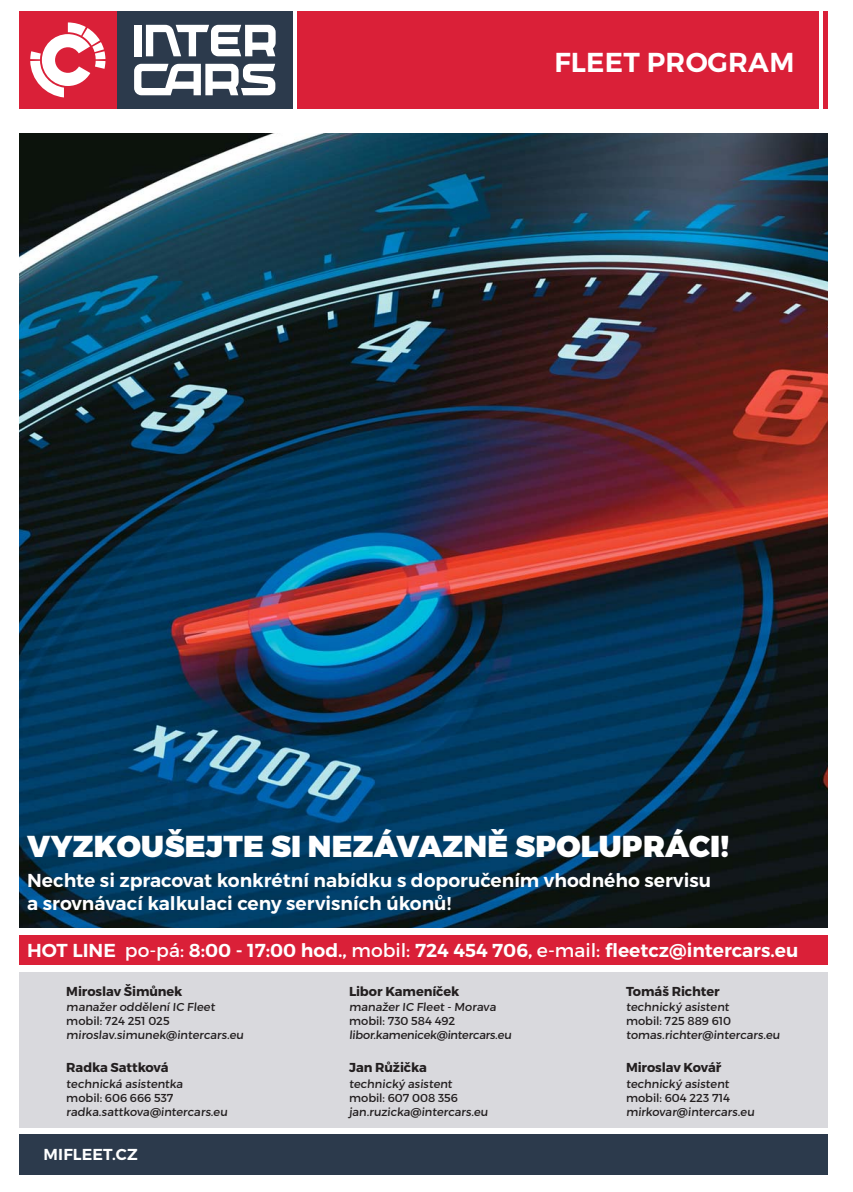
<style>
.page{position:relative;width:853px;height:1192px;background:#fff}
.page>*{position:absolute;margin:0;border:0;box-sizing:border-box;transform-origin:0 0}
.t1{font:900 30.3px "Montserrat";letter-spacing:.01em;color:#fff}
.t2{font:600 27.3px "Montserrat";letter-spacing:.01em;color:#fff}
.t3{font:600 18.75px/22.5px "Montserrat";color:#fff}
.t4{font:600 15.9px "Montserrat";letter-spacing:.01em;color:#fff}
.t5{font:700 12.9px "Montserrat";letter-spacing:-.01em;color:#231f20}
.t6{font:11.55px/13.8px "Montserrat";letter-spacing:-.005em;color:#231f20}
.s1{font-weight:400}
</style>
<div class="page">
<div style="left:19px;top:970px;width:808px;height:158px;background:#d9d9dd"></div>
<div style="left:19px;top:1134px;width:808px;height:40px;background:#2c3a4c"></div>
<div style="left:19px;top:11px;width:808px;height:98px;background:#da2038"></div>
<svg style="left:819px;top:11px;width:3px;height:98px"></svg>
<img style="left:19px;top:134px;width:808px;height:793px">
<div style="left:19px;top:932px;width:808px;height:32px;background:#da2038"></div>
<div style="left:8px;top:967px;width:830px;height:5px;background:#fff"></div>
<div style="left:8px;top:930px;width:830px;height:5px;background:#fff"></div>
<svg style="left:292px;top:11px;width:4px;height:98px"></svg>
<div style="left:117px;top:11px;width:175px;height:98px;background:#2c3a4c"></div>
<div style="left:134px;top:25px;width:7px;height:31px;background:#fff"></div>
<svg style="left:134px;top:64px;width:141px;height:31px"></svg>
<svg style="left:146px;top:25px;width:129px;height:31px"></svg>
<svg style="left:30px;top:22px;width:75px;height:75px"></svg>
<h2 class="t2" style="left:554px;top:52px;width:241px">FLEET PROGRAM</h2>
<h1 class="t1" style="left:27px;top:834px;width:703px">VYZKOUŠEJTE SI NEZÁVAZNĚ SPOLUPRÁCI!</h1>
<h3 class="t3" style="left:27px;top:871px;width:685px">Nechte si zpracovat konkrétní nabídku s doporučením vhodného servisu a srovnávací kalkulaci ceny servisních úkonů!</h3>
<h3 class="t3" style="left:27px;top:941px;width:772px">HOT LINE <span class="s1">po-pá:</span> 8:00 - 17:00 hod., <span class="s1">mobil:</span> 724 454 706, <span class="s1">e-mail:</span> fleetcz@intercars.eu</h3>
<p class="t5" style="left:66px;top:986px;width:117px">Miroslav Šimůnek</p>
<p class="t6" style="left:66px;top:1002px;width:180px">manažer oddělení IC Fleet mobil: 724 251 025 miroslav.simunek@intercars.eu</p>
<p class="t5" style="left:349px;top:1063px;width:79px">Jan Růžička</p>
<p class="t6" style="left:349px;top:1078px;width:141px">technický asistent mobil: 607 008 356 jan.ruzicka@intercars.eu</p>
<p class="t5" style="left:349px;top:986px;width:112px">Libor Kameníček</p>
<p class="t6" style="left:349px;top:1002px;width:165px">manažer IC Fleet - Morava mobil: 730 584 492 libor.kamenicek@intercars.eu</p>
<p class="t5" style="left:625px;top:986px;width:95px">Tomáš Richter</p>
<p class="t6" style="left:625px;top:1002px;width:156px">technický asistent<br>mobil: 725 889 610 tomas.richter@intercars.eu</p>
<p class="t5" style="left:625px;top:1063px;width:97px">Miroslav Kovář</p>
<p class="t6" style="left:625px;top:1078px;width:131px">technický asistent mobil: 604 223 714 mirkovar@intercars.eu</p>
<p class="t5" style="left:66px;top:1063px;width:104px">Radka Sattková</p>
<p class="t6" style="left:66px;top:1078px;width:164px">technická asistentka<br>mobil: 606 666 537 radka.sattkova@intercars.eu</p>
<h3 class="t4" style="left:44px;top:1148px;width:96px">MIFLEET.CZ</h3>
</div>
